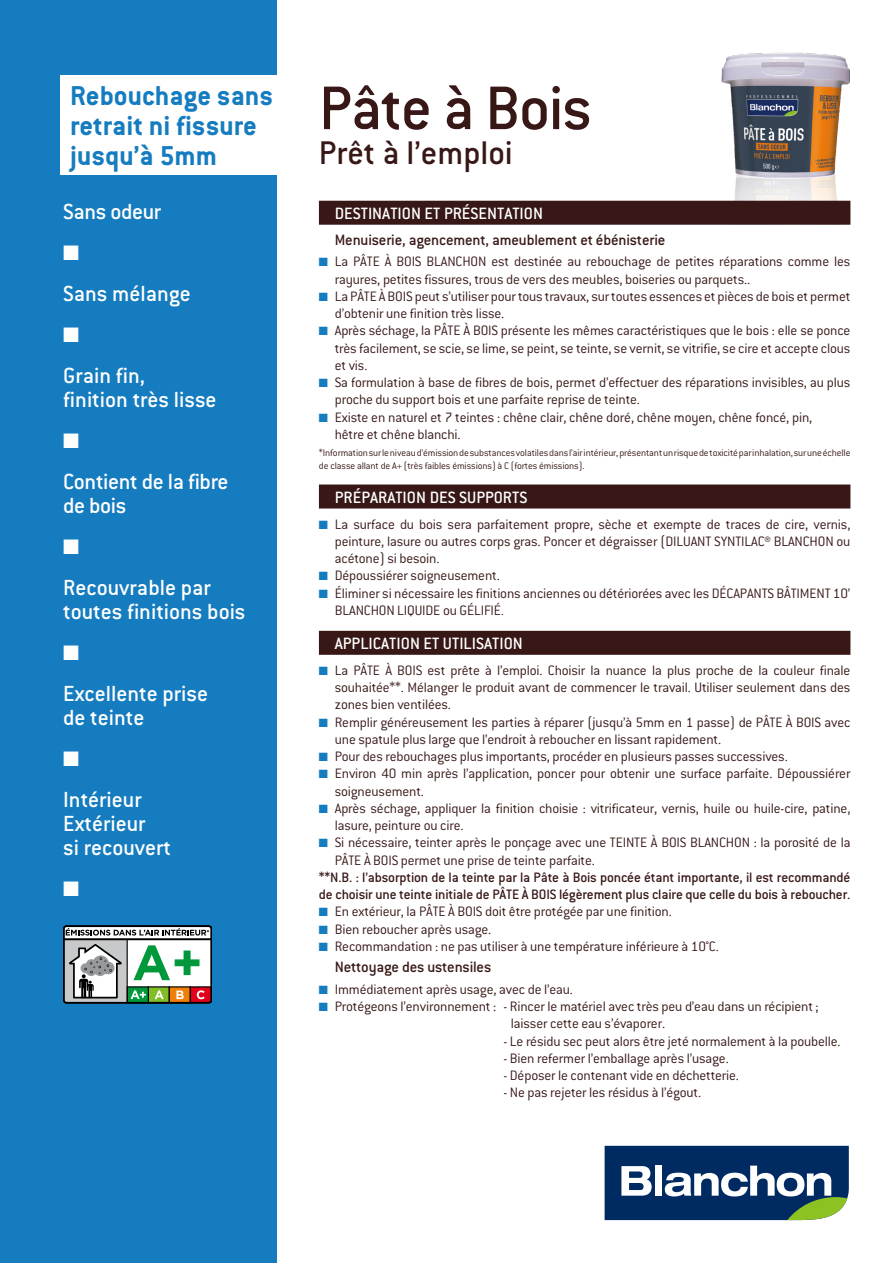
<style>
.page{position:relative;width:893px;height:1263px;background:#fff}
.page>*{position:absolute;margin:0;border:0;box-sizing:border-box;transform-origin:0 0}
.t1{font:500 67.5px "Conduit ITC";letter-spacing:-.02em;color:#381817}
.t2{font:500 36px "Conduit ITC";color:#381817}
.t3{font:700 30px/30px "Conduit ITC";color:#157cc0}
.t4{font:500 24px/24px "Conduit ITC";color:#fff}
.t5{font:21px "Zapf Dingbats ITC";color:#fff}
.t6{font:500 18px "Conduit ITC";color:#fff}
.t7{font:500 16.5px "Conduit ITC";letter-spacing:-.01em;color:#381817}
.t8{font:300 15px/17.2px "Conduit ITC";letter-spacing:-.01em;color:#381817}
.t9{font:500 15px/17.2px "Conduit ITC";letter-spacing:-.01em;color:#381817}
.t10{font:300 10.5px/12.8px "Conduit ITC";letter-spacing:-.01em;color:#381817}
.s1{color:#157cc0}
.s2{font-size:13.5px}
</style>
<div class="page">
<img style="left:706px;top:52px;width:144px;height:149px">
<div style="left:0;top:0;width:276px;height:1263px;background:#157cc0"></div>
<div style="left:319px;top:201px;width:531px;height:24px;background:#381817"></div>
<div style="left:319px;top:484px;width:531px;height:24px;background:#381817"></div>
<div style="left:319px;top:631px;width:531px;height:24px;background:#381817"></div>
<svg style="left:63px;top:925px;width:149px;height:78px;background:#a6afa2"></svg>
<div style="left:61px;top:76px;width:220px;height:99px;background:#fff"></div>
<svg style="left:605px;top:1146px;width:244px;height:74px"></svg>
<h3 class="t3" style="left:70px;top:80px;width:205px">Rebouchage sans retrait ni fissure jusqu’à 5mm</h3>
<h1 class="t1" style="left:319px;top:70px;width:274px">Pâte à Bois</h1>
<h2 class="t2" style="left:319px;top:132px;width:195px">Prêt à l’emploi</h2>
<h3 class="t4" style="left:63px;top:199px;width:100px">Sans odeur</h3>
<h3 class="t5" style="left:63px;top:243px;width:17px">■</h3>
<h3 class="t4" style="left:63px;top:281px;width:129px">Sans mélange</h3>
<h3 class="t5" style="left:63px;top:325px;width:17px">■</h3>
<h3 class="t4" style="left:63px;top:363px;width:155px">Grain fin,<br>finition très lisse</h3>
<h3 class="t5" style="left:63px;top:431px;width:17px">■</h3>
<h3 class="t4" style="left:63px;top:469px;width:167px">Contient de la fibre de bois</h3>
<h3 class="t5" style="left:63px;top:537px;width:17px">■</h3>
<h3 class="t4" style="left:63px;top:575px;width:184px">Recouvrable par toutes finitions bois</h3>
<h3 class="t5" style="left:63px;top:643px;width:17px">■</h3>
<h3 class="t4" style="left:63px;top:681px;width:146px">Excellente prise de teinte</h3>
<h3 class="t5" style="left:63px;top:749px;width:17px">■</h3>
<h3 class="t4" style="left:63px;top:787px;width:110px">Intérieur<br>Extérieur<br>si recouvert</h3>
<h3 class="t5" style="left:63px;top:879px;width:17px">■</h3>
<p class="t6" style="left:335px;top:203px;width:210px">DESTINATION ET PRÉSENTATION</p>
<p class="t7" style="left:335px;top:230px;width:332px">Menuiserie, agencement, ameublement et ébénisterie</p>
<p class="t8" style="left:335px;top:253px;width:517px;text-indent:-16px"><span class="s1">■</span> La PÂTE À BOIS BLANCHON est destinée au rebouchage de petites réparations comme les rayures, petites fissures, trous de vers des meubles, boiseries ou parquets..</p>
<p class="t8" style="left:335px;top:287px;width:517px;text-indent:-16px"><span class="s1">■</span> La PÂTE À BOIS peut s’utiliser pour tous travaux, sur toutes essences et pièces de bois et permet d’obtenir une finition très lisse.</p>
<p class="t8" style="left:335px;top:322px;width:517px;text-align:justify;text-indent:-16px"><span class="s1">■</span> Après séchage, la PÂTE À BOIS présente les mêmes caractéristiques que le bois : elle se ponce très facilement, se scie, se lime, se peint, se teinte, se vernit, se vitrifie, se cire et accepte clous et vis.</p>
<p class="t8" style="left:335px;top:374px;width:517px;text-indent:-16px"><span class="s1">■</span> Sa formulation à base de fibres de bois, permet d’effectuer des réparations invisibles, au plus proche du support bois et une parfaite reprise de teinte.</p>
<p class="t8" style="left:335px;top:408px;width:479px;text-indent:-16px"><span class="s1">■</span> Existe en naturel et 7 teintes : chêne clair, chêne doré, chêne moyen, chêne foncé, pin, hêtre et chêne blanchi.</p>
<p class="t10" style="left:319px;top:446px;width:533px">*Information sur le niveau d’émission de substances volatiles dans l’air intérieur, présentant un risque de toxicité par inhalation, sur une échelle de classe allant de A+ (très faibles émissions) à C (fortes émissions).</p>
<p class="t6" style="left:335px;top:487px;width:194px">PRÉPARATION DES SUPPORTS</p>
<p class="t8" style="left:335px;top:515px;width:517px;text-align:justify;text-indent:-16px"><span class="s1">■</span> La surface du bois sera parfaitement propre, sèche et exempte de traces de cire, vernis, peinture, lasure ou autres corps gras. Poncer et dégraisser (DILUANT SYNTILAC® BLANCHON ou acétone) si besoin.</p>
<p class="t8" style="left:319px;top:567px;width:182px"><span class="s1">■</span> Dépoussiérer soigneusement.</p>
<p class="t8" style="left:335px;top:584px;width:517px;text-indent:-16px"><span class="s1">■</span> Éliminer si nécessaire les finitions anciennes ou détériorées avec les DÉCAPANTS BÂTIMENT 10’<br>BLANCHON LIQUIDE ou GÉLIFIÉ<span class="s2">.</span></p>
<p class="t6" style="left:335px;top:633px;width:190px">APPLICATION ET UTILISATION</p>
<p class="t8" style="left:335px;top:661px;width:517px;text-align:justify;text-indent:-16px"><span class="s1">■</span> La PÂTE À BOIS est prête à l’emploi. Choisir la nuance la plus proche de la couleur finale souhaitée**. Mélanger le produit avant de commencer le travail. Utiliser seulement dans des zones bien ventilées.</p>
<p class="t8" style="left:335px;top:713px;width:517px;text-indent:-16px"><span class="s1">■</span> Remplir généreusement les parties à réparer (jusqu’à 5mm en 1 passe) de PÂTE À BOIS avec une spatule plus large que l’endroit à reboucher en lissant rapidement.</p>
<p class="t8" style="left:319px;top:748px;width:470px"><span class="s1">■</span> Pour des rebouchages plus importants, procéder en plusieurs passes successives.</p>
<p class="t8" style="left:335px;top:765px;width:517px;text-indent:-16px"><span class="s1">■</span> Environ 40 min après l’application, poncer pour obtenir une surface parfaite. Dépoussiérer soigneusement.</p>
<p class="t8" style="left:335px;top:799px;width:517px;text-indent:-16px"><span class="s1">■</span> Après séchage, appliquer la finition choisie : vitrificateur, vernis, huile ou huile-cire, patine, lasure, peinture ou cire.</p>
<p class="t8" style="left:335px;top:834px;width:517px;text-indent:-16px"><span class="s1">■</span> Si nécessaire, teinter après le ponçage avec une TEINTE À BOIS BLANCHON : la porosité de la<br>PÂTE À BOIS permet une prise de teinte parfaite.</p>
<p class="t9" style="left:319px;top:868px;width:533px">**N.B. : l’absorption de la teinte par la Pâte à Bois poncée étant importante, il est recommandé de choisir une teinte initiale de PÂTE À BOIS légèrement plus claire que celle du bois à reboucher.</p>
<p class="t8" style="left:319px;top:903px;width:355px"><span class="s1">■</span> En extérieur, la PÂTE À BOIS doit être protégée par une finition.</p>
<p class="t8" style="left:319px;top:920px;width:174px"><span class="s1">■</span> Bien reboucher après usage.</p>
<p class="t8" style="left:319px;top:937px;width:401px"><span class="s1">■</span> Recommandation : ne pas utiliser à une température inférieure à 10°C.</p>
<p class="t7" style="left:335px;top:958px;width:158px">Nettoyage des ustensiles</p>
<p class="t8" style="left:319px;top:980px;width:256px"><span class="s1">■</span> Immédiatement après usage, avec de l’eau.</p>
<p class="t8" style="left:511px;top:998px;width:309px;text-indent:-192px"><span class="s1">■</span> Protégeons l’environnement : - Rincer le matériel avec très peu d’eau dans un récipient ; laisser cette eau s’évaporer.</p>
<p class="t8" style="left:503px;top:1032px;width:339px">- Le résidu sec peut alors être jeté normalement à la poubelle.</p>
<p class="t8" style="left:503px;top:1049px;width:227px">- Bien refermer l’emballage après l’usage.</p>
<p class="t8" style="left:503px;top:1067px;width:237px">- Déposer le contenant vide en déchetterie.</p>
<p class="t8" style="left:503px;top:1084px;width:199px">- Ne pas rejeter les résidus à l’égout.</p>
</div>
